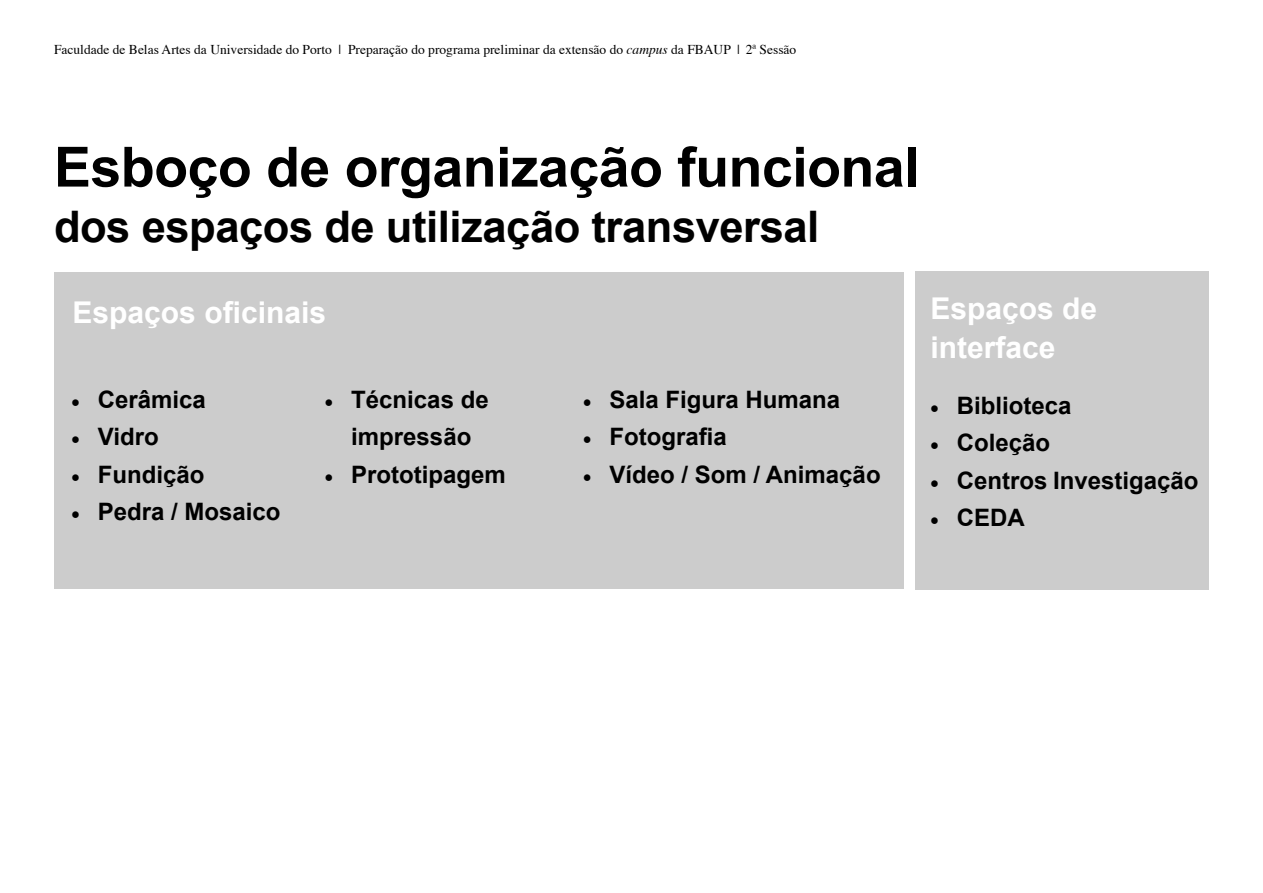
<style>
.page{position:relative;width:1263px;height:893px;background:#fff}
.page>*{position:absolute;margin:0;border:0;box-sizing:border-box;transform-origin:0 0}
.t1{font:700 55.5px "Arial";letter-spacing:-.01em;color:#000}
.t2{font:700 43.5px "Arial";letter-spacing:-.01em;color:#000}
.t3{font:700 30px "Arial";color:#fff}
.t4{font:700 24px/37.5px "Arial";color:#000;text-align:center}
.t5{font:13.5px "Times";color:#000}
.s1{font-style:italic}
.s2{font-family:"Minion Pro"}
</style>
<div class="page">
<div style="left:54px;top:273px;width:850px;height:316px;background:#ccc"></div>
<div style="left:916px;top:271px;width:293px;height:318px;background:#ccc"></div>
<p class="t5" style="left:54px;top:37px;width:744px">Faculdade de Belas Artes da Universidade do Porto | Preparação do programa preliminar da extensão do <span class="s1">campus</span> da FBAUP | 2ª Sessão</p>
<p class="t1" style="left:54px;top:130px;width:867px">Esboço de organização funcional</p>
<p class="t2" style="left:54px;top:198px;width:767px">dos espaços de utilização transversal</p>
<p class="t3" style="left:73px;top:292px;width:255px">Espaços oficinais</p>
<p class="t3" style="left:930px;top:288px;width:168px">Espaços de</p>
<p class="t3" style="left:930px;top:327px;width:127px">interface</p>
<p class="t4" style="left:71px;top:381px;width:137px"><span class="s2">•</span> Cerâmica</p>
<p class="t4" style="left:71px;top:419px;width:89px"><span class="s2">•</span> Vidro</p>
<p class="t4" style="left:71px;top:456px;width:135px"><span class="s2">•</span> Fundição</p>
<p class="t4" style="left:71px;top:494px;width:211px"><span class="s2">•</span> Pedra / Mosaico</p>
<p class="t4" style="left:324px;top:381px;width:166px"><span class="s2">•</span> Técnicas de impressão</p>
<p class="t4" style="left:324px;top:456px;width:183px"><span class="s2">•</span> Prototipagem</p>
<p class="t4" style="left:582px;top:381px;width:259px"><span class="s2">•</span> Sala Figura Humana</p>
<p class="t4" style="left:582px;top:419px;width:146px"><span class="s2">•</span> Fotografia</p>
<p class="t4" style="left:582px;top:456px;width:300px"><span class="s2">•</span> Vídeo / Som / Animação</p>
<p class="t4" style="left:930px;top:387px;width:143px"><span class="s2">•</span> Biblioteca</p>
<p class="t4" style="left:930px;top:425px;width:122px"><span class="s2">•</span> Coleção</p>
<p class="t4" style="left:930px;top:462px;width:270px"><span class="s2">•</span> Centros Investigação</p>
<p class="t4" style="left:930px;top:500px;width:96px"><span class="s2">•</span> CEDA</p>
</div>
